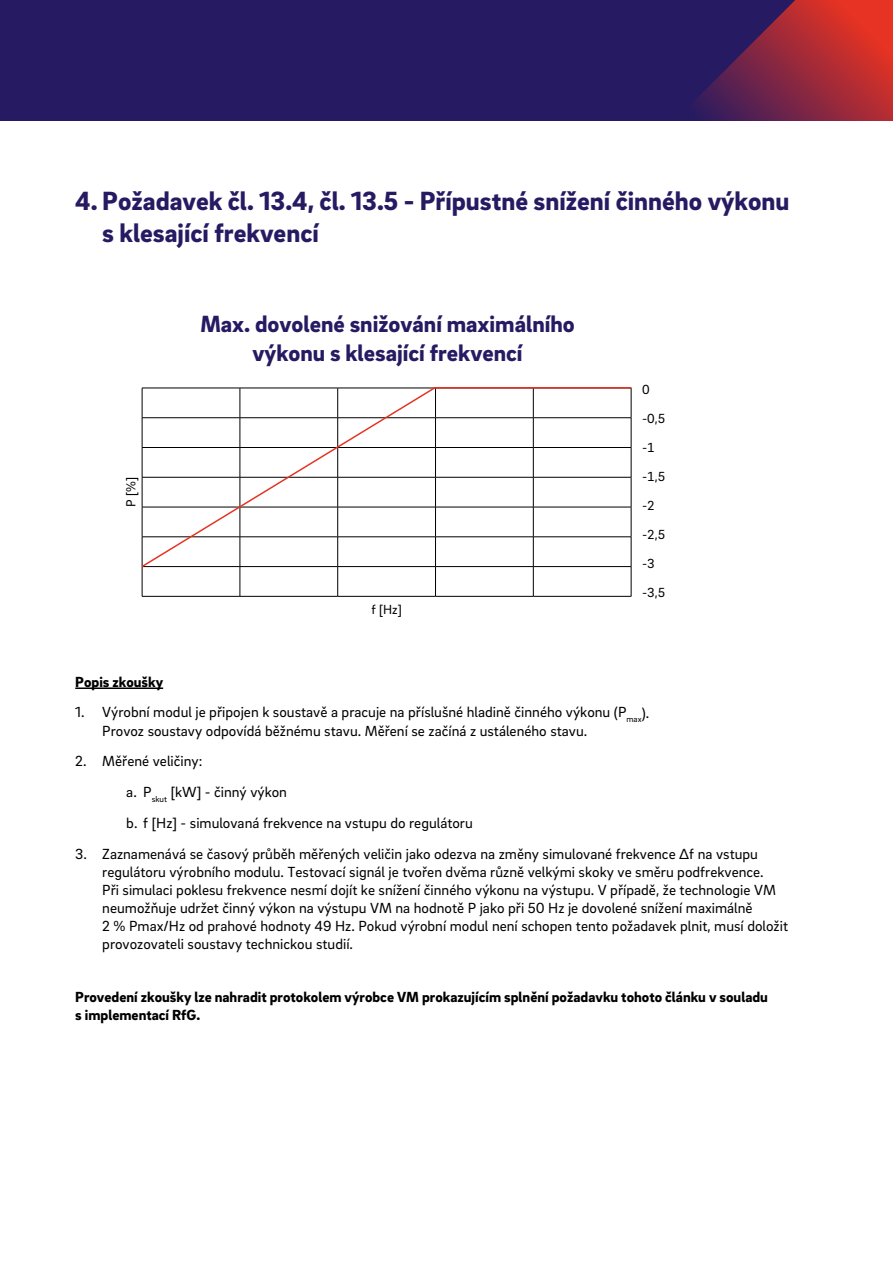
<style>
.page{position:relative;width:893px;height:1263px;background:#fff}
.page>*{position:absolute;margin:0;border:0;box-sizing:border-box;transform-origin:0 0}
.t1{font:900 27px/32.4px "EON Brix Sans";color:#261b62}
.t2{font:900 24px/28.8px "EON Brix Sans";color:#261b62;text-align:center}
.t3{font:15px/18px "EON Brix Sans";color:#000}
.t4{font:900 15px/18px "EON Brix Sans";color:#000}
.t5{font:13.5px/29px "EON Brix Sans";color:#000}
</style>
<div class="page">
<div style="left:0;top:0;width:892px;height:121px;background:#261b62"></div>
<svg style="left:694px;top:0;width:198px;height:121px"></svg>
<hr style="left:75px;top:687px;width:88px;height:2px;background:#000">
<svg style="left:142px;top:569px;width:1px;height:27px"></svg>
<svg style="left:240px;top:569px;width:1px;height:27px"></svg>
<svg style="left:337px;top:569px;width:1px;height:27px"></svg>
<svg style="left:435px;top:569px;width:1px;height:27px"></svg>
<svg style="left:533px;top:569px;width:1px;height:27px"></svg>
<svg style="left:631px;top:569px;width:1px;height:27px"></svg>
<hr style="left:142px;top:596px;width:98px;height:1px;background:#000">
<hr style="left:240px;top:596px;width:98px;height:1px;background:#000">
<hr style="left:338px;top:596px;width:97px;height:1px;background:#000">
<hr style="left:435px;top:596px;width:98px;height:1px;background:#000">
<hr style="left:533px;top:596px;width:98px;height:1px;background:#000">
<svg style="left:141px;top:387px;width:491px;height:182px"></svg>
<h1 class="t1" style="left:102px;top:183px;width:689px;text-indent:-27px">4. Požadavek čl. 13.4, čl. 13.5 - Přípustné snížení činného výkonu s klesající frekvencí</h1>
<p class="t5" style="left:116px;top:507px;width:31px;rotate:-90deg">P [%]</p>
<h2 class="t2" style="left:200px;top:308px;width:376px">Max. dovolené snižování maximálního výkonu s klesající frekvencí</h2>
<p class="t5" style="left:372px;top:595px;width:32px">f [Hz]</p>
<p class="t5" style="left:642px;top:375px;width:25px">0 -0,5 -1 -1,5 -2 -2,5 -3 -3,5</p>
<p class="t4" style="left:75px;top:672px;width:89px">Popis zkoušky</p>
<p class="t3" style="left:102px;top:703px;width:548px;text-indent:-27px">1. Výrobní modul je připojen k soustavě a pracuje na příslušné hladině činného výkonu (P<sub>max</sub>).<br>Provoz soustavy odpovídá běžnému stavu. Měření se začíná z ustáleného stavu.</p>
<p class="t3" style="left:126px;top:745px;width:348px;line-height:30.8px;text-indent:-51px">2. Měřené veličiny:<br>a. P<sub>skut</sub> [kW] - činný výkon<br>b. f [Hz] - simulovaná frekvence na vstupu do regulátoru</p>
<p class="t3" style="left:102px;top:844px;width:687px;text-indent:-27px">3. Zaznamenává se časový průběh měřených veličin jako odezva na změny simulované frekvence Δf na vstupu regulátoru výrobního modulu. Testovací signál je tvořen dvěma různě velkými skoky ve směru podfrekvence.<br>Při simulaci poklesu frekvence nesmí dojít ke snížení činného výkonu na výstupu. V případě, že technologie VM neumožňuje udržet činný výkon na výstupu VM na hodnotě P jako při 50 Hz je dovolené snížení maximálně<br>2 % Pmax/Hz od prahové hodnoty 49 Hz. Pokud výrobní modul není schopen tento požadavek plnit, musí doložit provozovateli soustavy technickou studií.</p>
<p class="t4" style="left:75px;top:987px;width:694px">Provedení zkoušky lze nahradit protokolem výrobce VM prokazujícím splnění požadavku tohoto článku v souladu s implementací RfG.</p>
</div>
